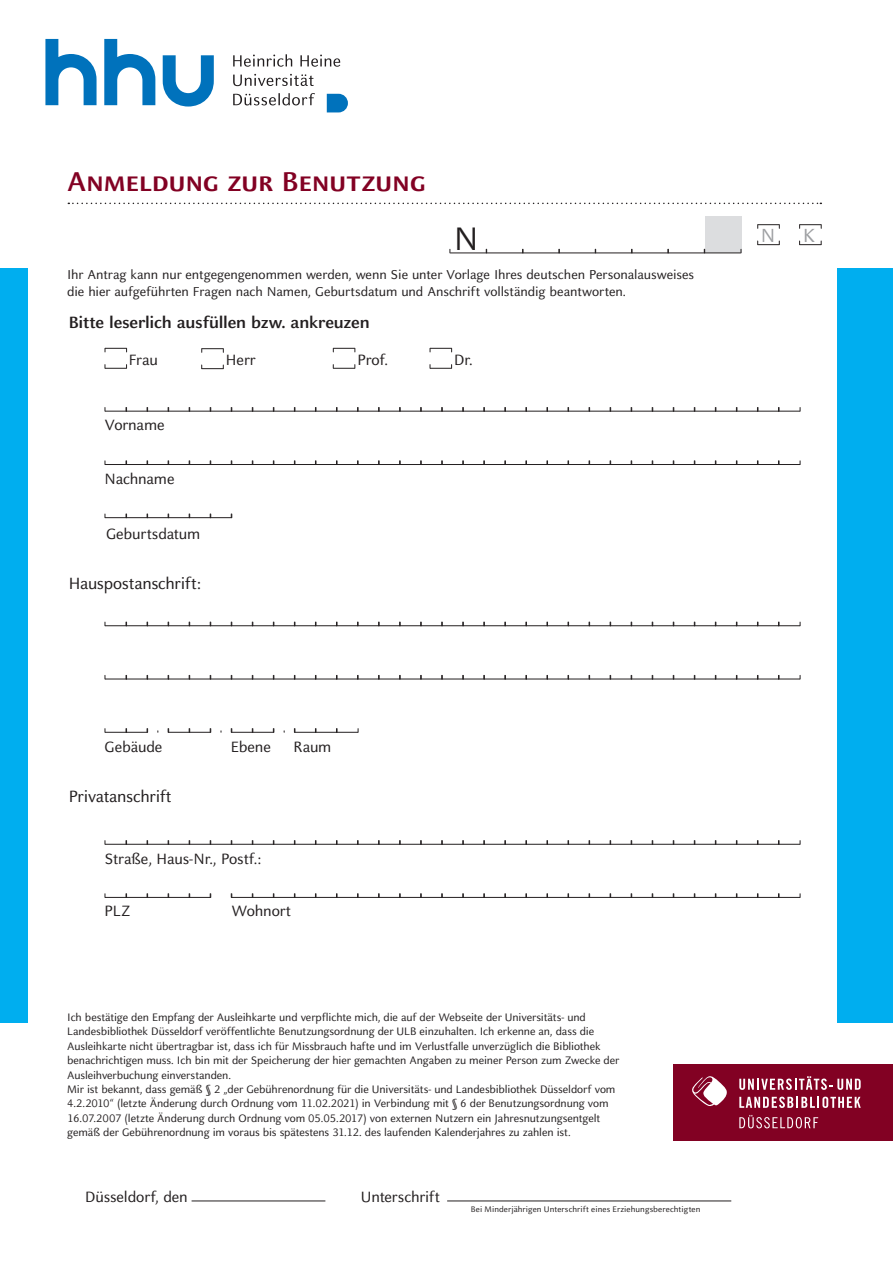
<style>
.page{position:relative;width:893px;height:1263px;background:#fff}
.page>*{position:absolute;margin:0;border:0;box-sizing:border-box;transform-origin:0 0}
.t1{font:36px "HHU Celeste Sans";color:#231f20}
.t2{font:700 30px "Celeste Sans OT";letter-spacing:.005em;color:#820123}
.t3{font:21px "HHU Celeste Sans";color:#9d9fa2}
.t4{font:700 18px "HHU Celeste Sans";letter-spacing:-.01em;color:#231f20}
.t5{font:18px "HHU Celeste Sans";letter-spacing:-.015em;color:#231f20}
.t6{font:16.5px "HHU Celeste Sans";letter-spacing:-.01em;color:#231f20}
.t7{font:14.25px/17.1px "HHU Celeste Sans";letter-spacing:-.005em;color:#231f20}
.t8{font:12px/14.4px "HHU Celeste Sans";letter-spacing:-.01em;color:#231f20}
.t9{font:9px "HHU Celeste Sans";letter-spacing:.01em;color:#231f20}
</style>
<div class="page">
<svg style="left:163px;top:55px;width:51px;height:52px"></svg>
<svg style="left:45px;top:39px;width:52px;height:66px"></svg>
<svg style="left:104px;top:39px;width:51px;height:66px"></svg>
<svg style="left:233px;top:93px;width:82px;height:12px"></svg>
<svg style="left:233px;top:74px;width:81px;height:12px"></svg>
<svg style="left:233px;top:54px;width:107px;height:13px"></svg>
<svg style="left:327px;top:94px;width:21px;height:18px"></svg>
<div style="left:838px;top:268px;width:55px;height:755px;background:#00aeef"></div>
<div style="left:705px;top:217px;width:36px;height:36px;background:#dcdddf"></div>
<svg style="left:105px;top:514px;width:127px;height:4px"></svg>
<svg style="left:105px;top:461px;width:696px;height:4px"></svg>
<svg style="left:105px;top:407px;width:696px;height:5px"></svg>
<svg style="left:105px;top:840px;width:696px;height:5px"></svg>
<svg style="left:105px;top:622px;width:696px;height:4px"></svg>
<svg style="left:105px;top:894px;width:106px;height:4px"></svg>
<svg style="left:231px;top:894px;width:570px;height:4px"></svg>
<hr style="left:192px;top:1200px;width:133px;height:1px;background:#231f20">
<hr style="left:447px;top:1200px;width:284px;height:1px;background:#231f20">
<hr style="left:450px;top:253px;width:36px;height:1px;background:#231f20">
<hr style="left:486px;top:253px;width:37px;height:1px;background:#231f20">
<hr style="left:523px;top:253px;width:36px;height:1px;background:#231f20">
<hr style="left:559px;top:253px;width:36px;height:1px;background:#231f20">
<hr style="left:595px;top:253px;width:37px;height:1px;background:#231f20">
<hr style="left:632px;top:253px;width:36px;height:1px;background:#231f20">
<hr style="left:668px;top:253px;width:36px;height:1px;background:#231f20">
<hr style="left:704px;top:253px;width:37px;height:1px;background:#231f20">
<svg style="left:105px;top:365px;width:22px;height:4px"></svg>
<svg style="left:105px;top:348px;width:22px;height:4px"></svg>
<svg style="left:201px;top:365px;width:23px;height:4px"></svg>
<svg style="left:201px;top:348px;width:23px;height:4px"></svg>
<svg style="left:333px;top:365px;width:22px;height:4px"></svg>
<svg style="left:333px;top:348px;width:22px;height:4px"></svg>
<svg style="left:430px;top:365px;width:22px;height:4px"></svg>
<svg style="left:430px;top:348px;width:22px;height:4px"></svg>
<svg style="left:799px;top:241px;width:23px;height:4px"></svg>
<svg style="left:799px;top:224px;width:23px;height:4px"></svg>
<svg style="left:757px;top:241px;width:23px;height:4px"></svg>
<svg style="left:757px;top:224px;width:23px;height:4px"></svg>
<svg style="left:68px;top:203px;width:753px;height:1px"></svg>
<svg style="left:105px;top:675px;width:696px;height:5px"></svg>
<svg style="left:105px;top:729px;width:43px;height:4px"></svg>
<svg style="left:168px;top:729px;width:43px;height:4px"></svg>
<svg style="left:231px;top:729px;width:43px;height:4px"></svg>
<svg style="left:294px;top:729px;width:65px;height:4px"></svg>
<div style="left:673px;top:1064px;width:220px;height:76px;background:#820123"></div>
<svg style="left:739px;top:1076px;width:122px;height:14px"></svg>
<svg style="left:739px;top:1097px;width:122px;height:11px"></svg>
<svg style="left:739px;top:1115px;width:79px;height:13px"></svg>
<svg style="left:692px;top:1076px;width:35px;height:30px"></svg>
<div style="left:0;top:268px;width:28px;height:755px;background:#00aeef"></div>
<h2 class="t2" style="left:67px;top:165px;width:360px">Anmeldung zur Benutzung</h2>
<h1 class="t1" style="left:454px;top:215px;width:26px">N</h1>
<p class="t7" style="left:67px;top:265px;width:628px">Ihr Antrag kann nur entgegengenommen werden, wenn Sie unter Vorlage Ihres deutschen Personalausweises die hier aufgeführten Fragen nach Namen, Geburtsdatum und Anschrift vollständig beantworten.</p>
<h3 class="t4" style="left:69px;top:311px;width:303px">Bitte leserlich ausfüllen bzw. ankreuzen</h3>
<h3 class="t6" style="left:129px;top:349px;width:31px">Frau</h3>
<h3 class="t6" style="left:226px;top:349px;width:31px">Herr</h3>
<h3 class="t6" style="left:357px;top:349px;width:32px">Prof.</h3>
<h3 class="t6" style="left:454px;top:349px;width:20px">Dr.</h3>
<h3 class="t6" style="left:105px;top:415px;width:61px">Vorname</h3>
<h3 class="t6" style="left:105px;top:468px;width:71px">Nachname</h3>
<h3 class="t6" style="left:106px;top:523px;width:96px">Geburtsdatum</h3>
<h3 class="t5" style="left:69px;top:571px;width:134px">Hauspostanschrift:</h3>
<h3 class="t6" style="left:105px;top:736px;width:59px">Gebäude</h3>
<h3 class="t6" style="left:231px;top:736px;width:42px">Ebene</h3>
<h3 class="t6" style="left:294px;top:736px;width:39px">Raum</h3>
<h3 class="t5" style="left:69px;top:785px;width:104px">Privatanschrift</h3>
<h3 class="t6" style="left:105px;top:848px;width:159px">Straße, Haus-Nr., Postf.:</h3>
<h3 class="t6" style="left:105px;top:900px;width:27px">PLZ</h3>
<h3 class="t6" style="left:232px;top:900px;width:61px">Wohnort</h3>
<p class="t8" style="left:67px;top:1010px;width:554px">Ich bestätige den Empfang der Ausleihkarte und verpflichte mich, die auf der Webseite der Universitäts- und Landesbibliothek Düsseldorf veröffentlichte Benutzungsordnung der ULB einzuhalten. Ich erkenne an, dass die Ausleihkarte nicht übertragbar ist, dass ich für Missbrauch hafte und im Verlustfalle unverzüglich die Bibliothek benachrichtigen muss. Ich bin mit der Speicherung der hier gemachten Angaben zu meiner Person zum Zwecke der Ausleihverbuchung einverstanden.<br>Mir ist bekannt, dass gemäß § 2 „der Gebührenordnung für die Universitäts- und Landesbibliothek Düsseldorf vom 4.2.2010“ (letzte Änderung durch Ordnung vom 11.02.2021) in Verbindung mit § 6 der Benutzungsordnung vom 16.07.2007 (letzte Änderung durch Ordnung vom 05.05.2017) von externen Nutzern ein Jahresnutzungsentgelt gemäß der Gebührenordnung im voraus bis spätestens 31.12. des laufenden Kalenderjahres zu zahlen ist.</p>
<h3 class="t6" style="left:85px;top:1186px;width:104px">Düsseldorf, den</h3>
<h3 class="t6" style="left:361px;top:1186px;width:80px">Unterschrift</h3>
<p class="t9" style="left:471px;top:1203px;width:231px">Bei Minderjährigen Unterschrift eines Erziehungsberechtigten</p>
<h3 class="t3" style="left:761px;top:222px;width:16px">N</h3>
<h3 class="t3" style="left:803px;top:222px;width:14px">K</h3>
</div>
